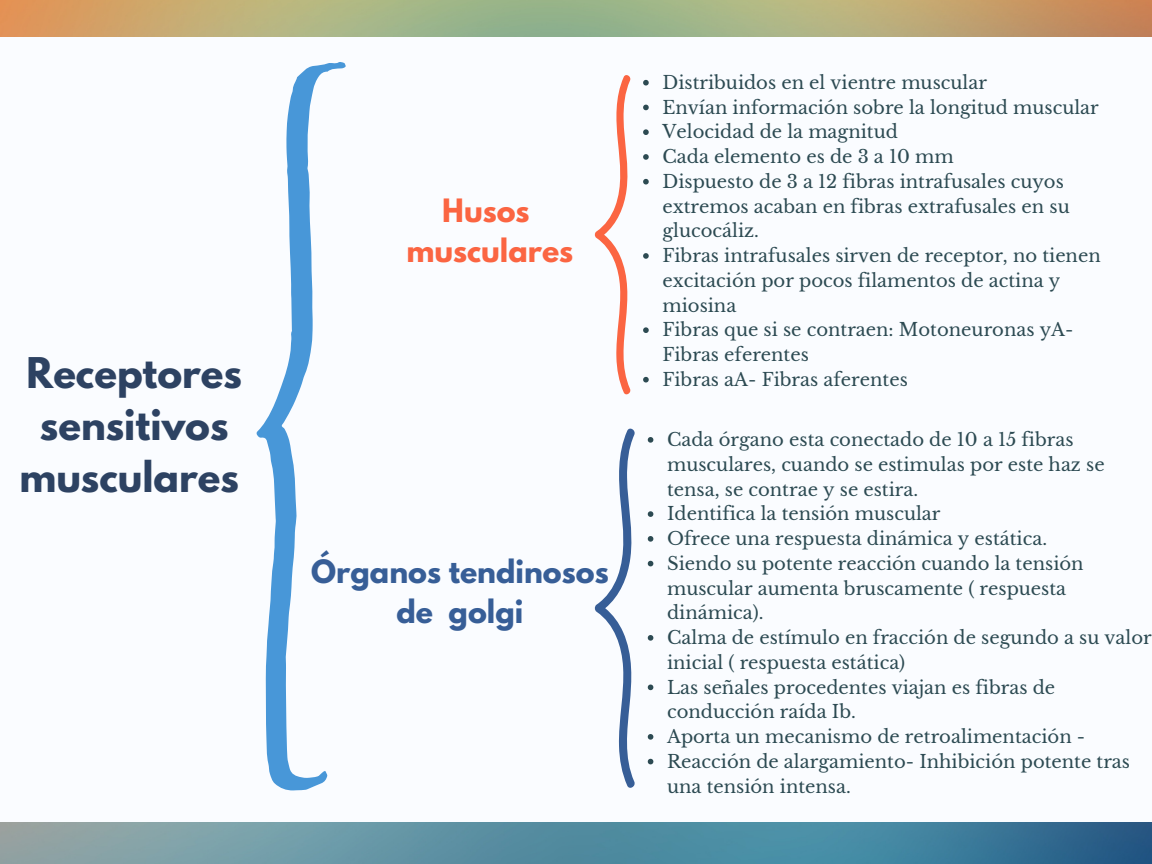
<style>
.page{position:relative;width:1152px;height:864px;background:#fafcff}
.page>*{position:absolute;margin:0;border:0;box-sizing:border-box;transform-origin:0 0}
.t1{font:700 37.5px/51.8px "League Spartan";color:#2d4262;text-align:center}
.t2{font:700 28.5px/39.3px "League Spartan";color:#375e97;text-align:center}
.t3{font:700 28.5px/39.3px "League Spartan";color:#fb6542;text-align:center}
.t4{font:18px/24.8px "Libre Baskerville";color:#2c4a52}
</style>
<div class="page">
<svg style="left:256px;top:62px;width:90px;height:729px"></svg>
<svg style="left:595px;top:75px;width:36px;height:320px"></svg>
<svg style="left:595px;top:428px;width:40px;height:360px"></svg>
<img style="left:0;top:823px;width:1152px;height:41px">
<svg style="left:643px;top:80px;width:6px;height:6px"></svg>
<svg style="left:643px;top:105px;width:6px;height:5px"></svg>
<svg style="left:643px;top:129px;width:6px;height:6px"></svg>
<svg style="left:643px;top:154px;width:6px;height:6px"></svg>
<svg style="left:643px;top:179px;width:6px;height:6px"></svg>
<svg style="left:643px;top:253px;width:6px;height:6px"></svg>
<svg style="left:643px;top:327px;width:6px;height:6px"></svg>
<svg style="left:643px;top:377px;width:6px;height:6px"></svg>
<img style="left:0;top:0;width:1152px;height:37px">
<svg style="left:648px;top:437px;width:5px;height:6px"></svg>
<svg style="left:648px;top:511px;width:5px;height:6px"></svg>
<svg style="left:648px;top:536px;width:5px;height:6px"></svg>
<svg style="left:648px;top:561px;width:5px;height:5px"></svg>
<svg style="left:648px;top:635px;width:5px;height:6px"></svg>
<svg style="left:648px;top:685px;width:5px;height:5px"></svg>
<svg style="left:648px;top:734px;width:5px;height:6px"></svg>
<svg style="left:648px;top:759px;width:5px;height:5px"></svg>
<h1 class="t1" style="left:19px;top:352px;width:224px">Receptores sensitivos musculares</h1>
<h2 class="t3" style="left:406px;top:195px;width:168px">Husos musculares</h2>
<h2 class="t2" style="left:311px;top:556px;width:299px">Órganos tendinosos de golgi</h2>
<p class="t4" style="left:662px;top:70px;width:440px">Distribuidos en el vientre muscular<br>Envían información sobre la longitud muscular Velocidad de la magnitud<br>Cada elemento es de 3 a 10 mm<br>Dispuesto de 3 a 12 fibras intrafusales cuyos extremos acaban en fibras extrafusales en su glucocáliz.<br>Fibras intrafusales sirven de receptor, no tienen excitación por pocos filamentos de actina y miosina<br>Fibras que si se contraen: Motoneuronas yA-Fibras eferentes<br>Fibras aA- Fibras aferentes</p>
<p class="t4" style="left:667px;top:427px;width:486px">Cada órgano esta conectado de 10 a 15 fibras musculares, cuando se estimulas por este haz se tensa, se contrae y se estira.<br>Identifica la tensión muscular<br>Ofrece una respuesta dinámica y estática.<br>Siendo su potente reacción cuando la tensión muscular aumenta bruscamente ( respuesta dinámica).<br>Calma de estímulo en fracción de segundo a su valor inicial ( respuesta estática)<br>Las señales procedentes viajan es fibras de conducción raída Ib.<br>Aporta un mecanismo de retroalimentación - Reacción de alargamiento- Inhibición potente tras una tensión intensa.</p>
</div>
